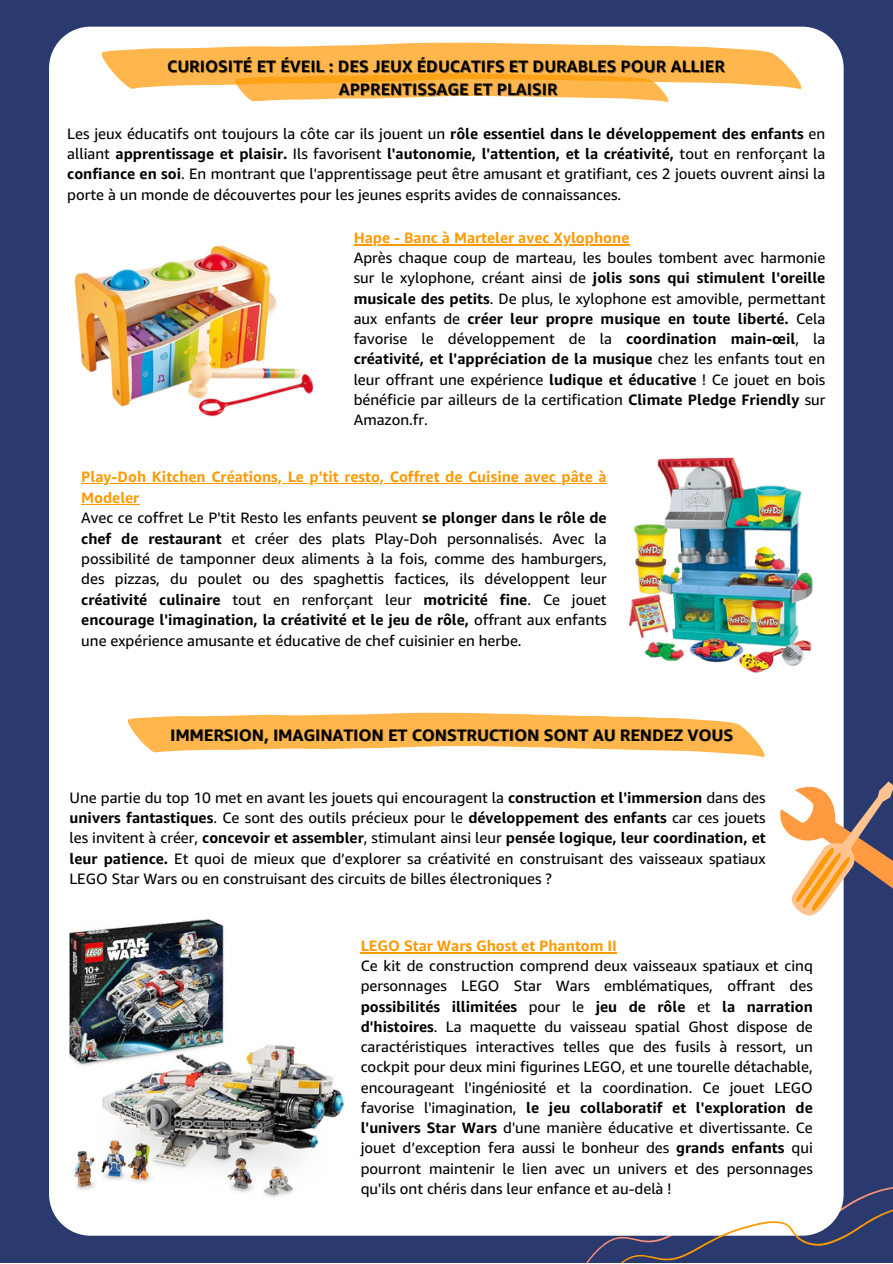
<style>
.page{position:relative;width:893px;height:1264px;background:#fff}
.page>*{position:absolute;margin:0;border:0;box-sizing:border-box;transform-origin:0 0}
.t1{font:700 16.5px "Amazon Ember";color:#000}
.t2{font:15px/20.2px "Amazon Ember";color:#000;text-align:justify}
.t3{font:700 15px/20.4px "Amazon Ember";color:#f90}
.s1{font-weight:700}
</style>
<div class="page">
<div style="left:0;top:0;width:892px;height:1262px;background:#2a396e"></div>
<div style="left:49px;top:27px;width:794px;height:1208px;background:#fff"></div>
<img style="left:71px;top:245px;width:246px;height:177px">
<img style="left:628px;top:457px;width:184px;height:217px">
<hr style="left:353px;top:244px;width:276px;height:1px;background:#f90">
<svg style="left:772px;top:766px;width:120px;height:157px"></svg>
<svg style="left:575px;top:1185px;width:317px;height:77px"></svg>
<img style="left:69px;top:919px;width:275px;height:278px">
<hr style="left:81px;top:483px;width:525px;height:1px;background:#f90">
<hr style="left:81px;top:504px;width:58px;height:1px;background:#f90">
<div style="left:234px;top:102px;width:435px;height:7px;background:#fff"></div>
<svg style="left:101px;top:35px;width:701px;height:67px;background:#ffcd83"></svg>
<svg style="left:127px;top:703px;width:638px;height:65px;background:#ffdba6"></svg>
<hr style="left:361px;top:951px;width:256px;height:2px;background:#f90">
<p class="t1" style="left:167px;top:56px;width:559px">CURIOSITÉ ET ÉVEIL : DES JEUX ÉDUCATIFS ET DURABLES POUR ALLIER</p>
<p class="t1" style="left:339px;top:79px;width:220px">APPRENTISSAGE ET PLAISIR</p>
<p class="t2" style="left:67px;top:123px;width:759px">Les jeux éducatifs ont toujours la côte car ils jouent un <span class="s1">rôle essentiel dans le développement des enfants</span> en alliant <span class="s1">apprentissage et plaisir.</span> Ils favorisent <span class="s1">l'autonomie, l'attention, et la créativité,</span> tout en renforçant la <span class="s1">confiance en soi</span>. En montrant que l'apprentissage peut être amusant et gratifiant, ces 2 jouets ouvrent ainsi la porte à un monde de découvertes pour les jeunes esprits avides de connaissances.</p>
<p class="t3" style="left:353px;top:227px;width:277px">Hape - Banc à Marteler avec Xylophone</p>
<p class="t2" style="left:353px;top:247px;width:473px">Après chaque coup de marteau, les boules tombent avec harmonie sur le xylophone, créant ainsi de <span class="s1">jolis sons qui stimulent l'oreille musicale des petits</span>. De plus, le xylophone est amovible, permettant aux enfants de <span class="s1">créer leur propre musique en toute liberté.</span> Cela favorise le développement de la <span class="s1">coordination main-œil</span>, la <span class="s1">créativité, et l'appréciation de la musique</span> chez les enfants tout en leur offrant une expérience <span class="s1">ludique et éducative</span> ! Ce jouet en bois bénéficie par ailleurs de la certification <span class="s1">Climate Pledge Friendly</span> sur Amazon.fr.</p>
<p class="t3" style="left:81px;top:466px;width:527px">Play-Doh Kitchen Créations, Le p'tit resto, Coffret de Cuisine avec pâte à<br>Modeler</p>
<p class="t2" style="left:81px;top:507px;width:527px">Avec ce coffret Le P'tit Resto les enfants peuvent <span class="s1">se plonger dans le rôle de chef de restaurant</span> et créer des plats Play-Doh personnalisés. Avec la possibilité de tamponner deux aliments à la fois, comme des hamburgers, des pizzas, du poulet ou des spaghettis factices, ils développent leur <span class="s1">créativité culinaire</span> tout en renforçant leur <span class="s1">motricité fine</span>. Ce jouet <span class="s1">encourage l'imagination, la créativité et le jeu de rôle,</span> offrant aux enfants une expérience amusante et éducative de chef cuisinier en herbe.</p>
<p class="t1" style="left:170px;top:724px;width:564px">IMMERSION, IMAGINATION ET CONSTRUCTION SONT AU RENDEZ VOUS</p>
<p class="t2" style="left:69px;top:787px;width:697px">Une partie du top 10 met en avant les jouets qui encouragent la <span class="s1">construction et l'immersion</span> dans des <span class="s1">univers fantastiques</span>. Ce sont des outils précieux pour le <span class="s1">développement des enfants</span> car ces jouets les invitent à créer, <span class="s1">concevoir et assembler</span>, stimulant ainsi leur <span class="s1">pensée logique, leur coordination, et leur patience.</span> Et quoi de mieux que d’explorer sa créativité en construisant des vaisseaux spatiaux LEGO Star Wars ou en construisant des circuits de billes électroniques ?</p>
<p class="t3" style="left:361px;top:935px;width:258px">LEGO Star Wars Ghost et Phantom II</p>
<p class="t2" style="left:361px;top:955px;width:453px">Ce kit de construction comprend deux vaisseaux spatiaux et cinq personnages LEGO Star Wars emblématiques, offrant des <span class="s1">possibilités illimitées</span> pour le <span class="s1">jeu de rôle</span> et <span class="s1">la narration d'histoires</span>. La maquette du vaisseau spatial Ghost dispose de caractéristiques interactives telles que des fusils à ressort, un cockpit pour deux mini figurines LEGO, et une tourelle détachable, encourageant l'ingéniosité et la coordination. Ce jouet LEGO favorise l'imagination, <span class="s1">le jeu collaboratif et l'exploration de l'univers Star Wars</span> d'une manière éducative et divertissante. Ce jouet d’exception fera aussi le bonheur des <span class="s1">grands enfants</span> qui pourront maintenir le lien avec un univers et des personnages qu'ils ont chéris dans leur enfance et au-delà !</p>
</div>
